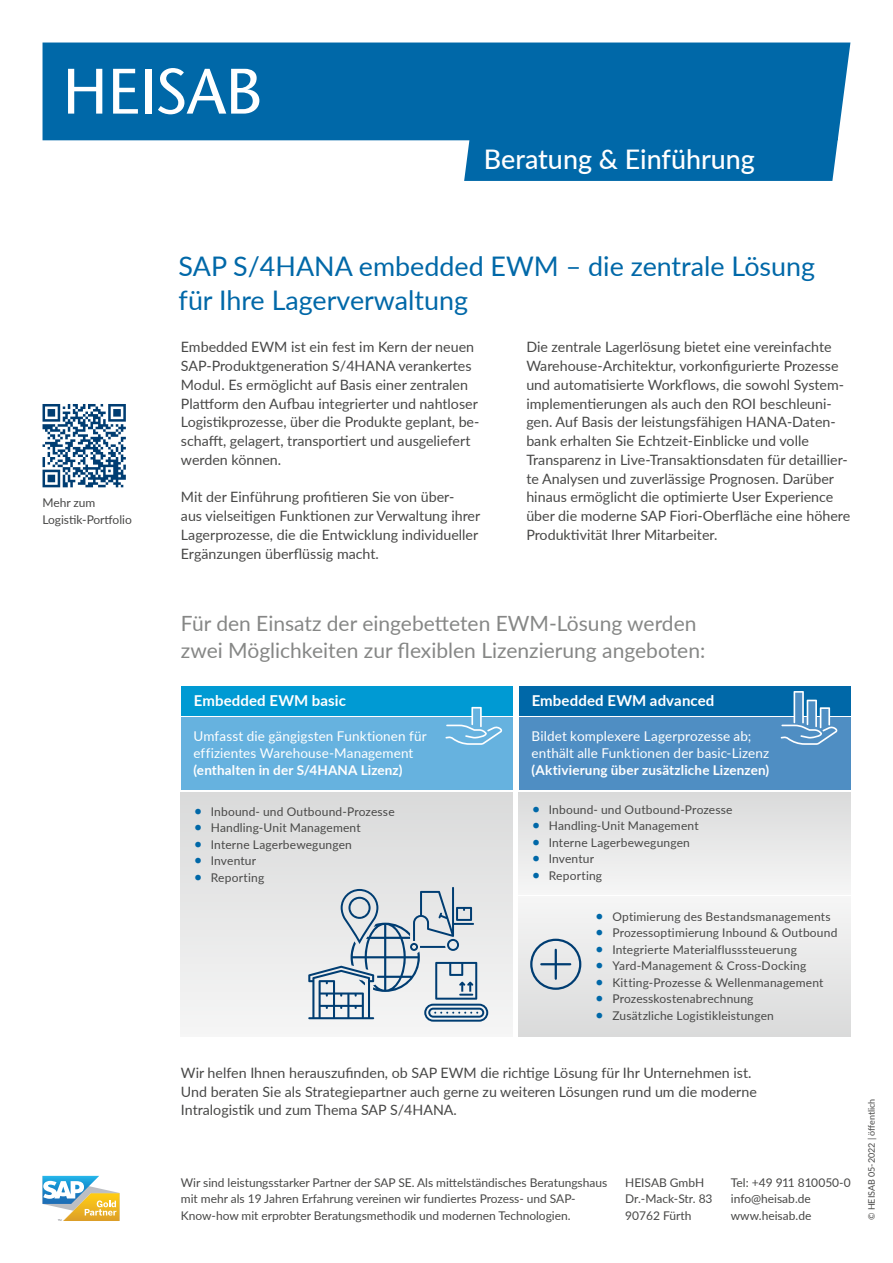
<style>
.page{position:relative;width:893px;height:1263px;background:#fff}
.page>*{position:absolute;margin:0;border:0;box-sizing:border-box;transform-origin:0 0}
.t1{font:27px/34.5px "Lato";color:#0068a8}
.t2{font:500 27px "Lato";color:#fff}
.t3{font:21px/27px "Lato";color:#868786}
.t4{font:700 15px "Lato";letter-spacing:.01em;color:#fff}
.t5{font:14.25px/18.8px "Lato";color:#484847}
.t6{font:13.5px/17.2px "Lato";letter-spacing:.01em;color:#fff}
.t7{font:700 13.5px "Lato";letter-spacing:.01em;color:#fff}
.t8{font:12px/16.5px "Lato";letter-spacing:.01em;color:#484847}
.t9{font:9px "Lato";letter-spacing:-.005em;color:#484847}
.s1{font-size:15px;color:#0068a8}
</style>
<div class="page">
<div style="left:43px;top:43px;width:807px;height:97px;background:#0068a8"></div>
<div style="left:464px;top:138px;width:374px;height:43px;background:#0068a8"></div>
<svg style="left:43px;top:1176px;width:76px;height:45px"></svg>
<svg style="left:68px;top:69px;width:34px;height:45px"></svg>
<svg style="left:113px;top:69px;width:25px;height:45px"></svg>
<div style="left:145px;top:69px;width:6px;height:45px;background:#fff"></div>
<svg style="left:158px;top:68px;width:101px;height:46px"></svg>
<svg style="left:43px;top:404px;width:83px;height:83px"></svg>
<div style="left:181px;top:686px;width:331px;height:29px;background:#009ad3"></div>
<div style="left:519px;top:686px;width:331px;height:29px;background:#0068a8"></div>
<div style="left:181px;top:718px;width:331px;height:72px;background:#66b2df"></div>
<div style="left:181px;top:792px;width:331px;height:244px;background:linear-gradient(to bottom,#dadada,#f5f6f6)"></div>
<div style="left:519px;top:792px;width:331px;height:102px;background:linear-gradient(to right,#e8e8e8,#e8e8e8)"></div>
<div style="left:519px;top:718px;width:331px;height:72px;background:#4f8ec3"></div>
<div style="left:519px;top:896px;width:331px;height:140px;background:linear-gradient(to bottom,#f5f5f5,#d9dada)"></div>
<div style="left:530px;top:939px;width:51px;height:51px;border:2px solid #003d72;border-radius:50%"></div>
<hr style="left:541px;top:963px;width:29px;height:2px;background:#003d72">
<hr style="left:555px;top:950px;width:2px;height:29px;background:#003d72">
<svg style="left:445px;top:707px;width:57px;height:38px"></svg>
<svg style="left:781px;top:691px;width:56px;height:54px"></svg>
<svg style="left:308px;top:887px;width:180px;height:135px"></svg>
<p class="t8" style="left:43px;top:494px;width:91px">Mehr zum<br>Logistik-Portfolio</p>
<h1 class="t2" style="left:484px;top:140px;width:273px">Beratung &amp; Einführung</h1>
<h1 class="t1" style="left:179px;top:248px;width:638px">SAP S/4HANA embedded EWM – die zentrale Lösung für Ihre Lagerverwaltung</h1>
<p class="t5" style="left:181px;top:337px;width:300px">Embedded EWM ist ein fest im Kern der neuen SAP-Produktgeneration S/4HANA verankertes Modul. Es ermöglicht auf Basis einer zentralen Plattform den Aufbau integrierter und nahtloser Logistikprozesse, über die Produkte geplant, be&shy;schafft, gelagert, transportiert und ausgeliefert werden können.</p>
<p class="t5" style="left:181px;top:487px;width:301px">Mit der Einführung profitieren Sie von über-<br>aus vielseitigen Funktionen zur Verwaltung ihrer Lagerprozesse, die die Entwicklung individueller Ergänzungen überflüssig macht.</p>
<p class="t5" style="left:526px;top:337px;width:325px">Die zentrale Lagerlösung bietet eine vereinfachte Warehouse-Architektur, vorkonfigurierte Prozesse und automatisierte Workflows, die sowohl System&shy;implementierungen als auch den ROI beschleuni&shy;gen. Auf Basis der leistungsfähigen HANA-Daten&shy;bank erhalten Sie Echtzeit-Einblicke und volle Transparenz in Live-Transaktionsdaten für detaillier&shy;te Analysen und zuverlässige Prognosen. Darüber hinaus ermöglicht die optimierte User Experience über die moderne SAP Fiori-Oberfläche eine höhere Produktivität Ihrer Mitarbeiter.</p>
<h2 class="t3" style="left:181px;top:609px;width:526px">Für den Einsatz der eingebetteten EWM-Lösung werden zwei Möglichkeiten zur flexiblen Lizenzierung angeboten:</h2>
<p class="t4" style="left:194px;top:689px;width:154px">Embedded EWM basic</p>
<p class="t4" style="left:532px;top:689px;width:184px">Embedded EWM advanced</p>
<p class="t6" style="left:193px;top:727px;width:235px">Umfasst die gängigsten Funktionen für effizientes Warehouse-Management</p>
<p class="t7" style="left:193px;top:760px;width:210px">(enthalten in der S/4HANA Lizenz)</p>
<p class="t8" style="left:194px;top:802px;width:202px"><span class="s1">•</span> Inbound- und Outbound-Prozesse</p>
<p class="t8" style="left:194px;top:819px;width:168px"><span class="s1">•</span> Handling-Unit Management</p>
<p class="t8" style="left:194px;top:835px;width:160px"><span class="s1">•</span> Interne Lagerbewegungen</p>
<p class="t8" style="left:194px;top:852px;width:64px"><span class="s1">•</span> Inventur</p>
<p class="t8" style="left:194px;top:868px;width:72px"><span class="s1">•</span> Reporting</p>
<p class="t6" style="left:531px;top:727px;width:239px">Bildet komplexere Lagerprozesse ab; enthält alle Funktionen der basic-Lizenz</p>
<p class="t7" style="left:531px;top:760px;width:239px">(Aktivierung über zusätzliche Lizenzen)</p>
<p class="t8" style="left:532px;top:801px;width:202px"><span class="s1">•</span> Inbound- und Outbound-Prozesse</p>
<p class="t8" style="left:532px;top:817px;width:168px"><span class="s1">•</span> Handling-Unit Management</p>
<p class="t8" style="left:532px;top:834px;width:160px"><span class="s1">•</span> Interne Lagerbewegungen</p>
<p class="t8" style="left:532px;top:850px;width:64px"><span class="s1">•</span> Inventur</p>
<p class="t8" style="left:532px;top:867px;width:72px"><span class="s1">•</span> Reporting</p>
<p class="t8" style="left:595px;top:907px;width:237px"><span class="s1">•</span> Optimierung des Bestandsmanagements</p>
<p class="t8" style="left:595px;top:924px;width:244px"><span class="s1">•</span> Prozessoptimierung Inbound &amp; Outbound</p>
<p class="t8" style="left:595px;top:940px;width:203px"><span class="s1">•</span> Integrierte Materialflusssteuerung</p>
<p class="t8" style="left:595px;top:957px;width:212px"><span class="s1">•</span> Yard-Management &amp; Cross-Docking</p>
<p class="t8" style="left:595px;top:973px;width:230px"><span class="s1">•</span> Kitting-Prozesse &amp; Wellenmanagement</p>
<p class="t8" style="left:595px;top:990px;width:160px"><span class="s1">•</span> Prozesskostenabrechnung</p>
<p class="t8" style="left:595px;top:1006px;width:180px"><span class="s1">•</span> Zusätzliche Logistikleistungen</p>
<p class="t5" style="left:181px;top:1063px;width:577px">Wir helfen Ihnen herauszufinden, ob SAP EWM die richtige Lösung für Ihr Unternehmen ist.<br>Und beraten Sie als Strategiepartner auch gerne zu weiteren Lösungen rund um die moderne<br>Intralogistik und zum Thema SAP S/4HANA.</p>
<p class="t8" style="left:181px;top:1174px;width:428px">Wir sind leistungsstarker Partner der SAP SE. Als mittelständisches Beratungshaus mit mehr als 19 Jahren Erfahrung vereinen wir fundiertes Prozess- und SAP-<br>Know-how mit erprobter Beratungsmethodik und modernen Technologien.</p>
<p class="t8" style="left:625px;top:1174px;width:89px">HEISAB GmbH<br>Dr.-Mack-Str. 83<br>90762 Fürth</p>
<p class="t8" style="left:731px;top:1174px;width:121px">Tel: +49 911 810050-0 info@heisab.de www.heisab.de</p>
<p class="t9" style="left:865px;top:1220px;width:123px;rotate:-90deg">© HEISAB 05-2022 | öffentlich</p>
</div>
